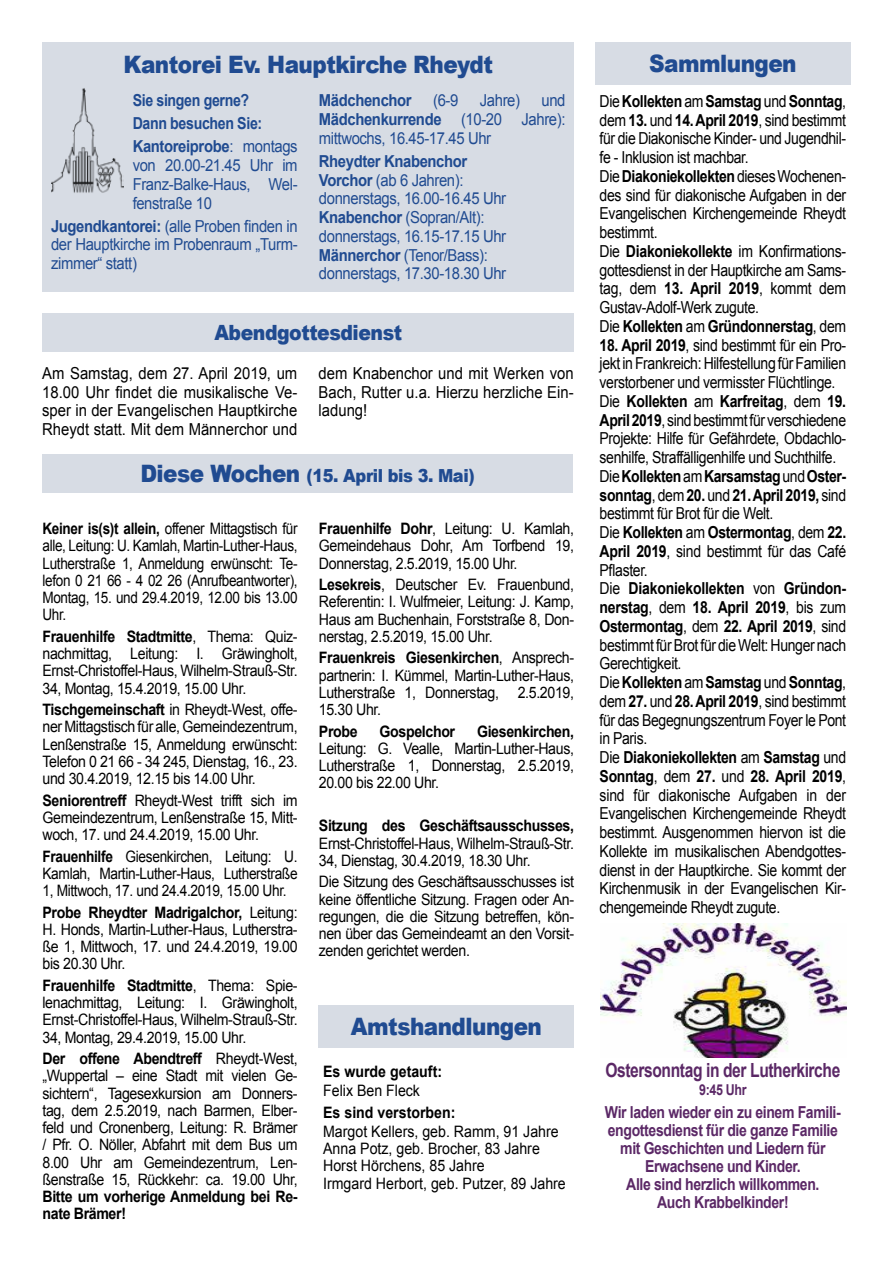
<style>
.page{position:relative;width:893px;height:1263px;background:#fff}
.page>*{position:absolute;margin:0;border:0;box-sizing:border-box;transform-origin:0 0}
.t1{font:900 24px "Arial";letter-spacing:-.025em;color:#204b91;scale:.9 1}
.t2{font:900 21px "Arial";letter-spacing:-.025em;color:#204b91;scale:.9 1}
.t3{font:700 19.5px "Arial";letter-spacing:-.025em;color:#5b2866;scale:.8 1}
.t4{font:900 18px "Arial";letter-spacing:-.025em;color:#204b91;scale:.9 1}
.t5{font:16.5px/18.8px "Arial";letter-spacing:-.025em;color:#000;scale:.85 1}
.t6{font:16.5px/18.8px "Arial";letter-spacing:-.025em;color:#204b91;text-align:justify;scale:.9 1}
.t7{font:16.5px/18.8px "Arial";letter-spacing:-.025em;color:#000;text-align:justify;scale:.9 1}
.t8{font:700 16.5px/18px "Arial";letter-spacing:-.025em;color:#5b2866;text-align:center;scale:.85 1}
.t9{font:700 16.5px/23px "Arial";letter-spacing:-.025em;color:#204b91;scale:.86 1}
.t10{font:700 16.5px "Arial";letter-spacing:-.025em;color:#204b91;scale:.9 1}
.t11{font:15.75px/17.2px "Arial";letter-spacing:-.025em;color:#000;text-align:justify;scale:.9 1}
.t12{font:15.75px/17.2px "Arial";letter-spacing:-.025em;color:#000;text-align:justify;scale:.86 1}
.t13{font:15.75px/17.2px "Arial";color:#000;scale:.9 1}
.t14{font:15.75px/17.2px "Arial";letter-spacing:-.025em;color:#000;text-align:justify;scale:.87 1}
.t15{font:700 15.75px/17.2px "Arial";letter-spacing:-.025em;color:#000;scale:.9 1}
.t16{font:700 15.75px "Arial";color:#000;scale:.9 1}
.t17{font:700 15px "Arial";color:#5b2866;scale:.83 1}
.s1{font-weight:400}
.s2{font-weight:700}
.s3{font-size:24px}
</style>
<div class="page">
<div style="left:43px;top:454px;width:530px;height:38px;background:#d7dce4"></div>
<div style="left:319px;top:1005px;width:255px;height:43px;background:#d7dce4"></div>
<div style="left:595px;top:43px;width:255px;height:42px;background:#d7dce4"></div>
<div style="left:43px;top:43px;width:531px;height:44px;background:#d7dce4"></div>
<div style="left:43px;top:86px;width:531px;height:206px;background:#d7dce4"></div>
<img style="left:52px;top:88px;width:72px;height:105px">
<div style="left:43px;top:314px;width:531px;height:38px;background:#d7dce4"></div>
<img style="left:600px;top:923px;width:247px;height:134px">
<h1 class="t1" style="left:124px;top:47px;width:412px">Kantorei Ev. Hauptkirche Rheydt</h1>
<p class="t9" style="left:133px;top:90px;width:193px">Sie singen gerne?<br>Dann besuchen Sie:<br>Kantoreiprobe<span class="s1">: montags</span></p>
<p class="t6" style="left:133px;top:156px;width:185px">von 20.00-21.45 Uhr im Franz-Balke-Haus, Wel&shy;fenstraße 10</p>
<p class="t6" style="left:51px;top:217px;width:276px"><span class="s2">Jugendkantorei:</span> (alle Proben finden in der Hauptkirche im Probenraum „Turm&shy;zimmer“ statt)</p>
<p class="t10" style="left:319px;top:90px;width:105px">Mädchenchor</p>
<p class="t6" style="left:433px;top:91px;width:30px">(6-9</p>
<p class="t6" style="left:480px;top:91px;width:46px">Jahre)</p>
<p class="t6" style="left:319px;top:91px;width:276px;text-indent:223px">und <span class="s2">Mädchenkurrende</span> (10-20 Jahre): mittwochs, 16.45-17.45 Uhr</p>
<p class="t6" style="left:319px;top:152px;width:210px;text-align:left"><span class="s2">Rheydter Knabenchor<br>Vorchor</span> (ab 6 Jahren): donnerstags, 16.00-16.45 Uhr<br><span class="s2">Knabenchor</span> (Sopran/Alt): donnerstags, 16.15-17.15 Uhr<br><span class="s2">Männerchor</span> (Tenor/Bass): donnerstags, 17.30-18.30 Uhr</p>
<h2 class="t2" style="left:214px;top:318px;width:210px">Abendgottesdienst</h2>
<p class="t7" style="left:42px;top:364px;width:285px">Am Samstag, dem 27. April 2019, um 18.00 Uhr findet die musikalische Ve&shy;sper in der Evangelischen Hauptkirche Rheydt statt. Mit dem Männerchor und</p>
<p class="t7" style="left:319px;top:364px;width:285px">dem Knabenchor und mit Werken von Bach, Rutter u.a. Hierzu herzliche Ein&shy;ladung!</p>
<p class="t4" style="left:140px;top:462px;width:373px"><span class="s3">Diese Wochen</span> (15. April bis 3. Mai)</p>
<p class="t12" style="left:43px;top:520px;width:298px"><span class="s2">Keiner is(s)t allein,</span> offener Mittagstisch für alle, Leitung: U. Kamlah, Martin-Luther-Haus, Lutherstraße 1, Anmeldung erwünscht: Te&shy;lefon 0 21 66 - 4 02 26 (Anrufbeantworter), Montag, 15. und 29.4.2019, 12.00 bis 13.00<br>Uhr.</p>
<p class="t11" style="left:43px;top:628px;width:285px"><span class="s2">Frauenhilfe Stadtmitte</span>, Thema: Quiz&shy;nachmittag, Leitung: I. Gräwingholt, Ernst-Christoffel-Haus, Wilhelm-Strauß-Str.<br>34, Montag, 15.4.2019, 15.00 Uhr.</p>
<p class="t11" style="left:43px;top:701px;width:285px"><span class="s2">Tischgemeinschaft</span> in Rheydt-West, offe&shy;ner Mittagstisch für alle, Gemeindezentrum, Lenßenstraße 15, Anmeldung erwünscht:<br>Telefon 0 21 66 - 34 245, Dienstag, 16., 23. und 30.4.2019, 12.15 bis 14.00 Uhr.</p>
<p class="t11" style="left:43px;top:792px;width:285px"><span class="s2">Seniorentreff</span> Rheydt-West trifft sich im Gemeindezentrum, Lenßenstraße 15, Mitt&shy;woch, 17. und 24.4.2019, 15.00 Uhr.</p>
<p class="t14" style="left:43px;top:848px;width:295px"><span class="s2">Frauenhilfe</span> Giesenkirchen, Leitung: U.<br>Kamlah, Martin-Luther-Haus, Lutherstraße 1, Mittwoch, 17. und 24.4.2019, 15.00 Uhr.</p>
<p class="t11" style="left:43px;top:904px;width:285px"><span class="s2">Probe Rheydter Madrigalchor,</span> Leitung:<br>H. Honds, Martin-Luther-Haus, Lutherstra&shy;ße 1, Mittwoch, 17. und 24.4.2019, 19.00 bis 20.30 Uhr.</p>
<p class="t11" style="left:43px;top:977px;width:285px"><span class="s2">Frauenhilfe Stadtmitte</span>, Thema: Spie&shy;lenachmittag, Leitung: I. Gräwingholt, Ernst-Christoffel-Haus, Wilhelm-Strauß-Str.<br>34, Montag, 29.4.2019, 15.00 Uhr.</p>
<p class="t11" style="left:43px;top:1050px;width:285px"><span class="s2">Der offene Abendtreff</span> Rheydt-West, „Wuppertal – eine Stadt mit vielen Ge&shy;sichtern“, Tagesexkursion am Donners&shy;tag, dem 2.5.2019, nach Barmen, Elber&shy;feld und Cronenberg, Leitung: R. Brämer / Pfr. O. Nöller, Abfahrt mit dem Bus um 8.00 Uhr am Gemeindezentrum, Len&shy;ßenstraße 15, Rückkehr: ca. 19.00 Uhr,</p>
<p class="t15" style="left:43px;top:1188px;width:285px">Bitte um vorherige Anmeldung bei Re&shy;nate Brämer!</p>
<p class="t11" style="left:319px;top:520px;width:285px"><span class="s2">Frauenhilfe Dohr</span>, Leitung: U. Kamlah, Gemeindehaus Dohr, Am Torfbend 19, Donnerstag, 2.5.2019, 15.00 Uhr.</p>
<p class="t11" style="left:319px;top:576px;width:285px"><span class="s2">Lesekreis</span>, Deutscher Ev. Frauenbund, Referentin: I. Wulfmeier, Leitung: J. Kamp, Haus am Buchenhain, Forststraße 8, Don&shy;nerstag, 2.5.2019, 15.00 Uhr.</p>
<p class="t11" style="left:319px;top:649px;width:285px"><span class="s2">Frauenkreis Giesenkirchen</span>, Ansprech&shy;partnerin: I. Kümmel, Martin-Luther-Haus, Lutherstraße 1, Donnerstag, 2.5.2019, 15.30 Uhr.</p>
<p class="t15" style="left:319px;top:723px;width:45px">Probe</p>
<p class="t15" style="left:380px;top:723px;width:85px">Gospelchor</p>
<p class="t15" style="left:477px;top:723px;width:109px">Giesenkirchen,</p>
<p class="t11" style="left:319px;top:740px;width:285px">Leitung: G. Vealle, Martin-Luther-Haus, Lutherstraße 1, Donnerstag, 2.5.2019, 20.00 bis 22.00 Uhr.</p>
<p class="t15" style="left:319px;top:818px;width:285px">Sitzung des Geschäftsausschusses,</p>
<p class="t11" style="left:319px;top:835px;width:285px">Ernst-Christoffel-Haus, Wilhelm-Strauß-Str.<br>34, Dienstag, 30.4.2019, 18.30 Uhr.</p>
<p class="t11" style="left:319px;top:873px;width:285px">Die Sitzung des Geschäftsausschusses ist keine öffentliche Sitzung. Fragen oder An&shy;regungen, die die Sitzung betreffen, kön&shy;nen über das Gemeindeamt an den Vorsit&shy;zenden gerichtet werden.</p>
<h1 class="t1" style="left:351px;top:1009px;width:214px">Amtshandlungen</h1>
<p class="t16" style="left:323px;top:1061px;width:134px">Es wurde getauft:</p>
<p class="t13" style="left:323px;top:1082px;width:109px">Felix Ben Fleck</p>
<p class="t16" style="left:323px;top:1101px;width:149px">Es sind verstorben:</p>
<p class="t13" style="left:323px;top:1123px;width:271px">Margot Kellers, geb. Ramm, 91 Jahre Anna Potz, geb. Brocher, 83 Jahre Horst Hörchens, 85 Jahre<br>Irmgard Herbort, geb. Putzer, 89 Jahre</p>
<h1 class="t1" style="left:649px;top:46px;width:165px">Sammlungen</h1>
<p class="t5" style="left:600px;top:92px;width:292px">Die <span class="s2">Kollekten</span> am <span class="s2">Samstag</span> und <span class="s2">Sonntag</span>, dem <span class="s2">13.</span> und <span class="s2">14. April 2019</span>, sind bestimmt für die Diakonische Kinder- und Jugendhil&shy;fe - Inklusion ist machbar.<br>Die <span class="s2">Diakoniekollekten</span> dieses Wochenen&shy;des sind für diakonische Aufgaben in der Evangelischen Kirchengemeinde Rheydt bestimmt.<br>Die <span class="s2">Diakoniekollekte</span> im Konfirmations&shy;gottesdienst in der Hauptkirche am Sams&shy;tag, dem <span class="s2">13. April 2019</span>, kommt dem Gustav-Adolf-Werk zugute.<br>Die <span class="s2">Kollekten</span> am <span class="s2">Gründonnerstag</span>, dem</p>
<p class="t5" style="left:600px;top:336px;width:292px"><span class="s2">18. April 2019</span>, sind bestimmt für ein Pro&shy;jekt in Frankreich: Hilfestellung für Familien verstorbener und vermisster Flüchtlinge.<br>Die <span class="s2">Kollekten</span> am <span class="s2">Karfreitag</span>, dem <span class="s2">19.<br>April 2019</span>, sind bestimmt für verschiedene Projekte: Hilfe für Gefährdete, Obdachlo&shy;senhilfe, Straffälligenhilfe und Suchthilfe.<br>Die <span class="s2">Kollekten</span> am <span class="s2">Karsamstag</span> und <span class="s2">Oster&shy;sonntag</span>, dem <span class="s2">20.</span> und <span class="s2">21. April 2019,</span> sind bestimmt für Brot für die Welt.<br>Die <span class="s2">Kollekten</span> am <span class="s2">Ostermontag</span>, dem <span class="s2">22.<br>April 2019</span>, sind bestimmt für das Café Pflaster.<br>Die <span class="s2">Diakoniekollekten</span> von <span class="s2">Gründon&shy;nerstag</span>, dem <span class="s2">18. April 2019</span>, bis zum <span class="s2">Ostermontag</span>, dem <span class="s2">22. April 2019</span>, sind bestimmt für Brot für die Welt: Hunger nach Gerechtigkeit.<br>Die <span class="s2">Kollekten</span> am <span class="s2">Samstag</span> und <span class="s2">Sonntag</span>, dem <span class="s2">27.</span> und <span class="s2">28. April 2019</span>, sind bestimmt für das Begegnungszentrum Foyer le Pont in Paris.<br>Die <span class="s2">Diakoniekollekten</span> am <span class="s2">Samstag</span> und <span class="s2">Sonntag</span>, dem <span class="s2">27.</span> und <span class="s2">28. April 2019</span>, sind für diakonische Aufgaben in der Evangelischen Kirchengemeinde Rheydt bestimmt. Ausgenommen hiervon ist die Kollekte im musikalischen Abendgottes&shy;dienst in der Hauptkirche. Sie kommt der Kirchenmusik in der Evangelischen Kir&shy;chengemeinde Rheydt zugute.</p>
<p class="t3" style="left:605px;top:1057px;width:295px">Ostersonntag in der Lutherkirche</p>
<p class="t17" style="left:699px;top:1080px;width:59px">9:45 Uhr</p>
<p class="t8" style="left:605px;top:1103px;width:279px">Wir laden wieder ein zu einem Famili&shy;engottesdienst für die ganze Familie mit Geschichten und Liedern für<br>Erwachsene und Kinder.<br>Alle sind herzlich willkommen.<br>Auch Krabbelkinder!</p>
</div>
